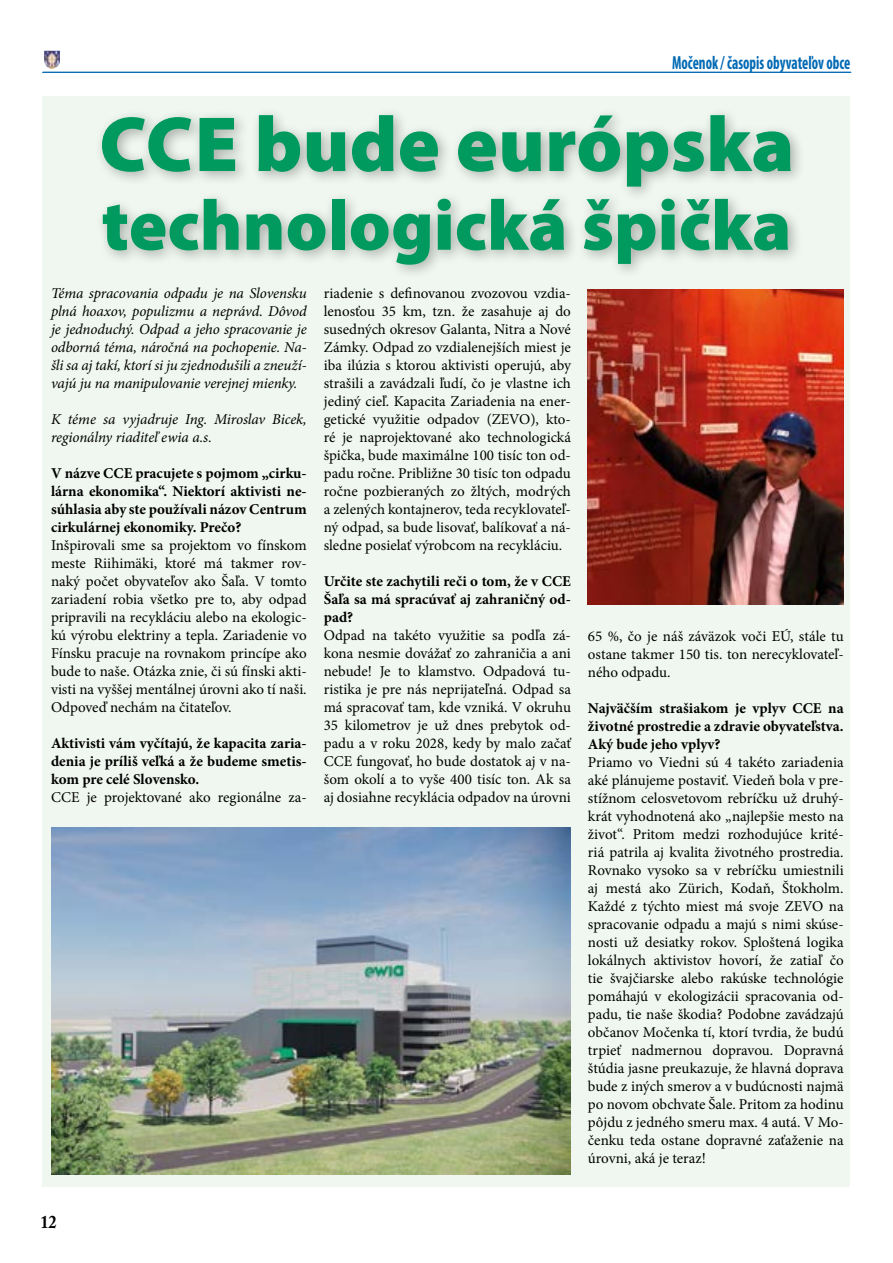
<style>
.page{position:relative;width:893px;height:1263px;background:#fff}
.page>*{position:absolute;margin:0;border:0;box-sizing:border-box;transform-origin:0 0}
.t1{font:900 78.75px "Myriad Pro";color:#009a5f}
.t2{font:900 71.55px "Myriad Pro";color:#009a5f}
.t3{font:700 condensed 18.9px "Myriad Pro";color:#0069b4;scale:.78 1}
.t4{font:700 18px "Adobe Caslon Pro";color:#000;scale:.9 1}
.t5{font:700 18px "Adobe Caslon Pro";color:#000}
.t6{font:700 condensed 16.5px "Myriad Pro";color:#0563ad}
.t7{font:15px/18px "Minion Pro";color:#000;text-align:justify}
.t8{font:700 15px/18px "Minion Pro";color:#000;text-align:justify}
.t9{font:italic 15px/18px "Minion Pro";letter-spacing:-.01em;color:#000;text-align:justify}
</style>
<div class="page">
<img style="left:44px;top:51px;width:16px;height:18px">
<hr style="left:43px;top:72px;width:808px;height:1px;background:#0069b4">
<div style="left:43px;top:96px;width:807px;height:1090px;background:#f0f7f0"></div>
<div style="left:94px;top:107px;width:712px;height:173px;background:#000;opacity:.3"></div>
<img style="left:588px;top:289px;width:256px;height:316px">
<img style="left:51px;top:828px;width:520px;height:346px">
<p class="t6" style="left:652px;top:49px;width:200px">Močenok / časopis obyvateľov obce</p>
<p class="t3" style="left:672px;top:51px;width:230px">Močenok / časopis obyvateľov obce</p>
<h1 class="t1" style="left:99px;top:92px;width:697px">CCE bude európska</h1>
<h2 class="t2" style="left:102px;top:178px;width:691px">technologická špička</h2>
<p class="t9" style="left:51px;top:284px;width:257px">Téma spracovania odpadu je na Slovensku plná hoaxov, populizmu a neprávd. Dôvod je jednoduchý. Odpad a jeho spracovanie je odborná téma, náročná na pochopenie. Na&shy;šli sa aj takí, ktorí si ju zjednodušili a zneuží&shy;vajú ju na manipulovanie verejnej mienky.</p>
<p class="t9" style="left:51px;top:410px;width:257px">K téme sa vyjadruje Ing. Miroslav Bicek, regionálny riaditeľ ewia a.s.</p>
<p class="t8" style="left:51px;top:464px;width:257px">V názve CCE pracujete s pojmom „cirku&shy;lárna ekonomika“. Niektorí aktivisti ne&shy;súhlasia aby ste používali názov Centrum cirkulárnej ekonomiky. Prečo?</p>
<p class="t7" style="left:51px;top:536px;width:257px">Inšpirovali sme sa projektom vo fínskom meste Riihimäki, ktoré má takmer rov&shy;naký počet obyvateľov ako Šaľa. V tomto zariadení robia všetko pre to, aby odpad pripravili na recykláciu alebo na ekologic&shy;kú výrobu elektriny a tepla. Zariadenie vo Fínsku pracuje na rovnakom princípe ako bude to naše. Otázka znie, či sú fínski akti&shy;visti na vyššej mentálnej úrovni ako tí naši.<br>Odpoveď nechám na čitateľov.</p>
<p class="t8" style="left:51px;top:734px;width:257px">Aktivisti vám vyčítajú, že kapacita zaria&shy;denia je príliš veľká a že budeme smetis&shy;kom pre celé Slovensko.</p>
<p class="t7" style="left:51px;top:788px;width:257px">CCE je projektované ako regionálne za-</p>
<p class="t7" style="left:324px;top:284px;width:249px">riadenie s definovanou zvozovou vzdia&shy;lenosťou 35 km, tzn. že zasahuje aj do susedných okresov Galanta, Nitra a Nové Zámky. Odpad zo vzdialenejších miest je iba ilúzia s ktorou aktivisti operujú, aby strašili a zavádzali ľudí, čo je vlastne ich jediný cieľ. Kapacita Zariadenia na ener&shy;getické využitie odpadov (ZEVO), kto&shy;ré je naprojektované ako technologická špička, bude maximálne 100 tisíc ton od&shy;padu ročne. Približne 30 tisíc ton odpadu ročne pozbieraných zo žltých, modrých a zelených kontajnerov, teda recyklovateľ&shy;ný odpad, sa bude lisovať, balíkovať a ná&shy;sledne posielať výrobcom na recykláciu.</p>
<p class="t8" style="left:324px;top:572px;width:249px">Určite ste zachytili reči o tom, že v CCE Šaľa sa má spracúvať aj zahraničný od&shy;pad?</p>
<p class="t7" style="left:324px;top:626px;width:249px">Odpad na takéto využitie sa podľa zá&shy;kona nesmie dovážať zo zahraničia a ani nebude! Je to klamstvo. Odpadová tu&shy;ristika je pre nás neprijateľná. Odpad sa má spracovať tam, kde vzniká. V okruhu 35 kilometrov je už dnes prebytok od&shy;padu a v roku 2028, kedy by malo začať CCE fungovať, ho bude dostatok aj v na&shy;šom okolí a to vyše 400 tisíc ton. Ak sa aj dosiahne recyklácia odpadov na úrovni</p>
<p class="t7" style="left:588px;top:627px;width:257px">65 %, čo je náš záväzok voči EÚ, stále tu ostane takmer 150 tis. ton nerecyklovateľ&shy;ného odpadu.</p>
<p class="t8" style="left:588px;top:699px;width:257px">Najväčším strašiakom je vplyv CCE na životné prostredie a zdravie obyvateľstva.<br>Aký bude jeho vplyv?</p>
<p class="t7" style="left:588px;top:753px;width:257px">Priamo vo Viedni sú 4 takéto zariadenia aké plánujeme postaviť. Viedeň bola v pre&shy;stížnom celosvetovom rebríčku už druhý&shy;krát vyhodnotená ako „najlepšie mesto na život“. Pritom medzi rozhodujúce krité&shy;riá patrila aj kvalita životného prostredia.<br>Rovnako vysoko sa v rebríčku umiestnili aj mestá ako Zürich, Kodaň, Štokholm.<br>Každé z týchto miest má svoje ZEVO na spracovanie odpadu a majú s nimi skúse&shy;nosti už desiatky rokov. Sploštená logika lokálnych aktivistov hovorí, že zatiaľ čo tie švajčiarske alebo rakúske technológie pomáhajú v ekologizácii spracovania od&shy;padu, tie naše škodia? Podobne zavádzajú občanov Močenka tí, ktorí tvrdia, že budú trpieť nadmernou dopravou. Dopravná štúdia jasne preukazuje, že hlavná doprava bude z iných smerov a v budúcnosti najmä po novom obchvate Šale. Pritom za hodinu pôjdu z jedného smeru max. 4 autá. V Mo&shy;čenku teda ostane dopravné zaťaženie na úrovni, aká je teraz!</p>
<p class="t5" style="left:43px;top:1207px;width:20px">12</p>
<p class="t4" style="left:40px;top:1211px;width:19px">12</p>
</div>
